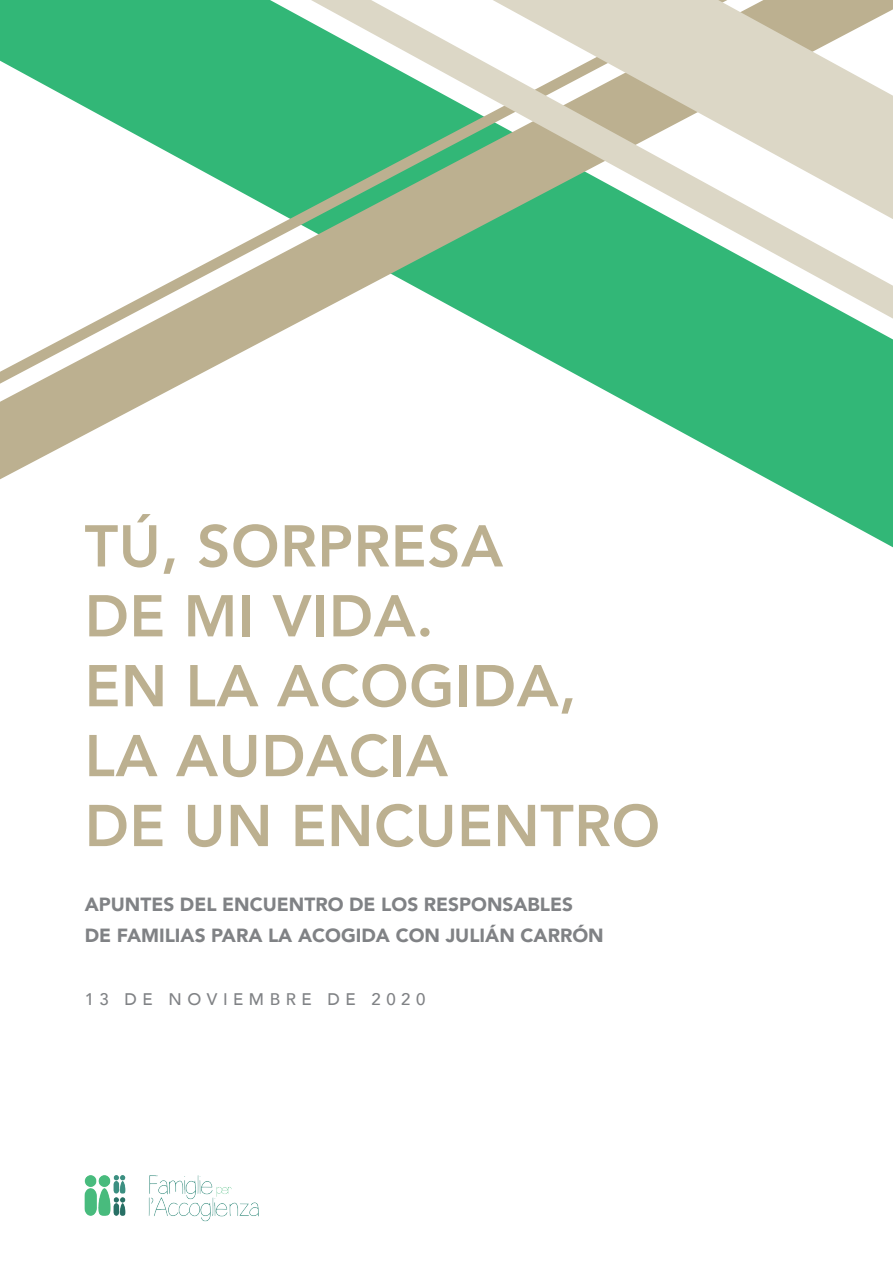
<style>
.page{position:relative;width:893px;height:1263px;background:#fff}
.page>*{position:absolute;margin:0;border:0;box-sizing:border-box;transform-origin:0 0}
.t1{font:800 58.2px/69.9px "Avenir";letter-spacing:.01em;color:#bcb090}
.t2{font:900 19.05px/30.9px "Avenir";color:#808285}
.t3{font:500 16.8px "Avenir";letter-spacing:.33em;color:#808285}
</style>
<div class="page">
<svg style="left:0;top:479px;width:893px;height:68px"></svg>
<svg style="left:0;top:319px;width:893px;height:160px"></svg>
<svg style="left:0;top:0;width:727px;height:384px"></svg>
<svg style="left:311px;top:0;width:582px;height:319px;fill:#32b777"></svg>
<svg style="left:493px;top:0;width:400px;height:219px;fill:#dcd7c6"></svg>
<img style="left:85px;top:1175px;width:174px;height:47px">
<h1 class="t1" style="left:85px;top:511px;width:577px">TÚ, SORPRESA<br>DE MI VIDA.<br>EN LA ACOGIDA,<br>LA AUDACIA<br>DE UN ENCUENTRO</h1>
<p class="t2" style="left:85px;top:889px;width:521px">APUNTES DEL ENCUENTRO DE LOS RESPONSABLES<br>DE FAMILIAS PARA LA ACOGIDA CON JULIÁN CARRÓN</p>
<p class="t3" style="left:85px;top:984px;width:342px">13 DE NOVIEMBRE DE 2020</p>
</div>
